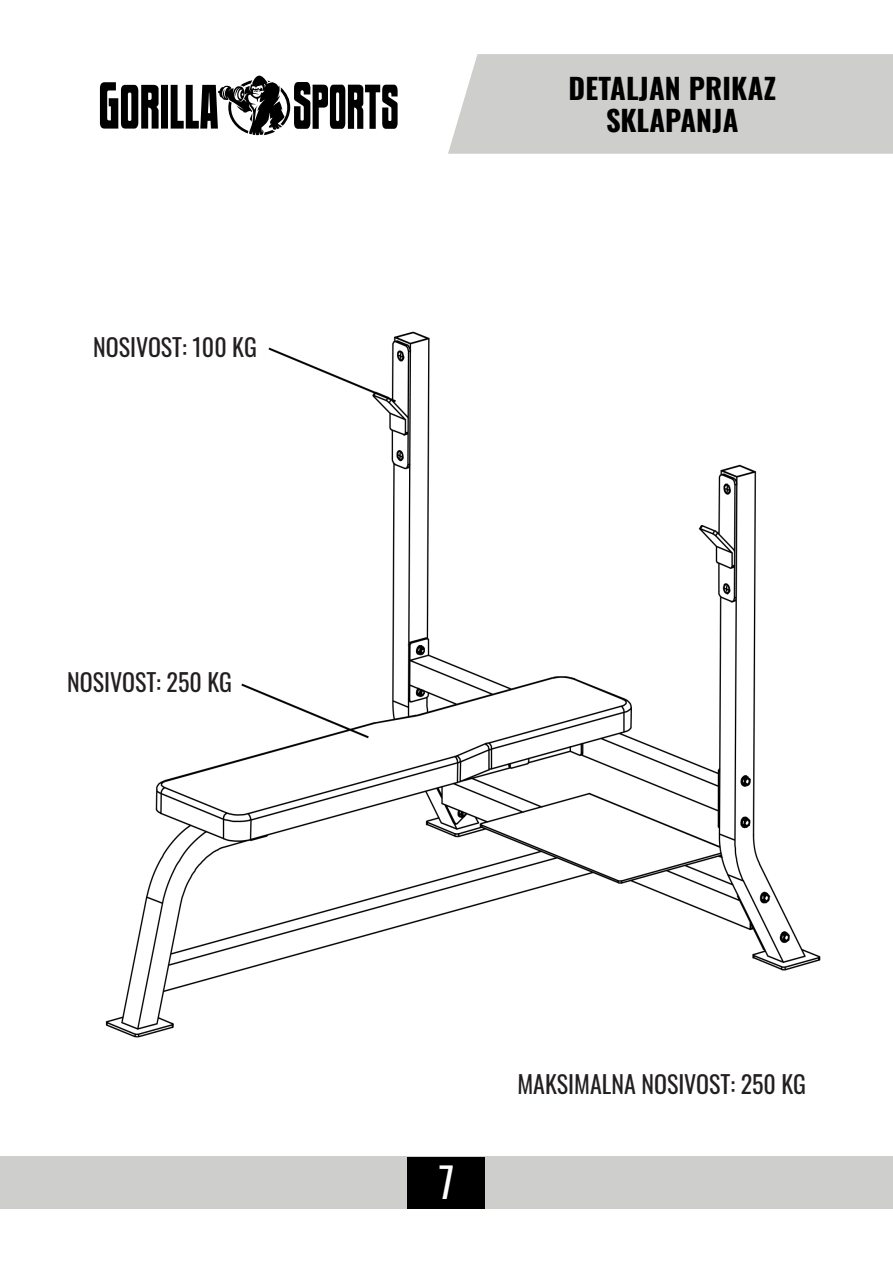
<style>
.page{position:relative;width:893px;height:1263px;background:#fff}
.page>*{position:absolute;margin:0;border:0;box-sizing:border-box;transform-origin:0 0}
.t1{font:40.5px "Oswald";color:#fff}
.t2{font:700 28.5px "Oswald";letter-spacing:.01em;color:#000}
.t3{font:24px "Oswald";color:#231f20}
</style>
<div class="page">
<img style="left:105px;top:331px;width:716px;height:707px">
<div style="left:448px;top:54px;width:445px;height:100px;background:#cececd"></div>
<div style="left:0;top:1156px;width:892px;height:53px;background:#cececd"></div>
<div style="left:408px;top:1157px;width:77px;height:51px;background:#000"></div>
<svg style="left:100px;top:76px;width:298px;height:59px"></svg>
<p class="t3" style="left:93px;top:326px;width:165px">NOSIVOST: 100 KG</p>
<p class="t3" style="left:67px;top:661px;width:166px">NOSIVOST: 250 KG</p>
<p class="t2" style="left:568px;top:63px;width:209px">DETALJAN PRIKAZ</p>
<p class="t2" style="left:606px;top:95px;width:134px">SKLAPANJA</p>
<p class="t1" style="left:439px;top:1147px;width:17px">7</p>
<p class="t3" style="left:517px;top:1062px;width:290px">MAKSIMALNA NOSIVOST: 250 KG</p>
</div>
